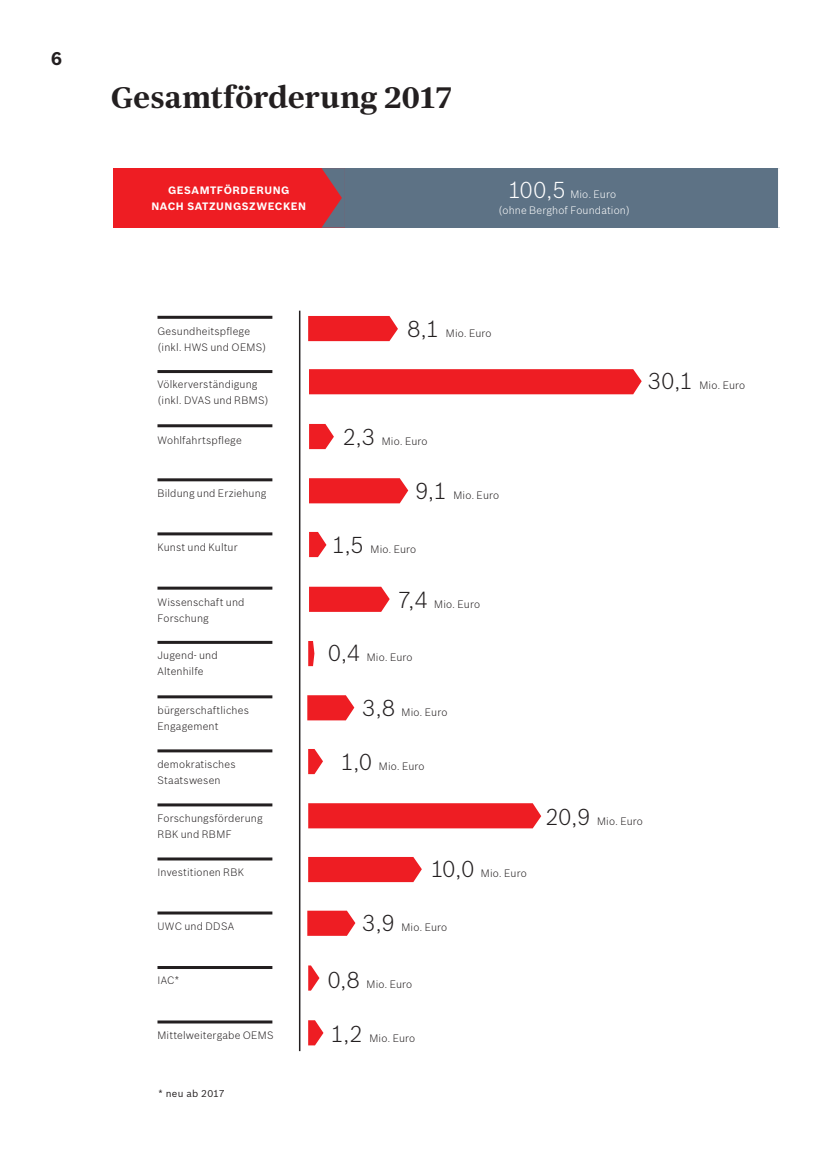
<style>
.page{position:relative;width:830px;height:1149px;background:#fff}
.page>*{position:absolute;margin:0;border:0;box-sizing:border-box;transform-origin:0 0}
.t1{font:700 30px "Bosch Serif";color:#231f20}
.t2{font:700 18px "Bosch Sans";color:#231f20}
.t3{font:300 10.5px/15.8px "Bosch Sans";letter-spacing:.015em;color:#231f20}
.t4{font:300 10.5px/15.8px "Bosch Sans";letter-spacing:.015em;color:#fff;text-align:center}
.t5{font:700 10.5px/15.8px "Bosch Sans";letter-spacing:.05em;color:#fff;text-align:center}
.t6{font:9.75px "Bosch Sans";letter-spacing:.025em;color:#231f20}
.s1{font-size:22.5px}
</style>
<div class="page">
<div style="left:113px;top:168px;width:231px;height:59px;background:#ee1d23"></div>
<div style="left:344px;top:168px;width:435px;height:59px;background:#5d7285"></div>
<hr style="left:777px;top:168px;width:3px;height:59px;background:#fff">
<svg style="left:321px;top:168px;width:24px;height:59px"></svg>
<svg style="left:308px;top:965px;width:11px;height:25px"></svg>
<svg style="left:308px;top:1020px;width:15px;height:25px"></svg>
<svg style="left:307px;top:910px;width:48px;height:25px"></svg>
<svg style="left:307px;top:695px;width:47px;height:25px"></svg>
<div style="left:308px;top:857px;width:113px;height:24px;background:#ee1d23"></div>
<div style="left:308px;top:803px;width:233px;height:25px;background:#ee1d23"></div>
<svg style="left:308px;top:749px;width:15px;height:24px"></svg>
<svg style="left:308px;top:641px;width:6px;height:25px"></svg>
<svg style="left:309px;top:586px;width:80px;height:25px;background:#ef2d32"></svg>
<svg style="left:309px;top:531px;width:17px;height:26px"></svg>
<svg style="left:309px;top:478px;width:99px;height:25px;background:#ee272d"></svg>
<svg style="left:309px;top:424px;width:25px;height:25px"></svg>
<div style="left:309px;top:369px;width:332px;height:25px;background:#ee1d23"></div>
<div style="left:308px;top:316px;width:90px;height:25px;background:#ee1d23"></div>
<hr style="left:299px;top:310px;width:1px;height:740px;background:#231f20">
<hr style="left:157px;top:316px;width:115px;height:3px;background:#231f20">
<hr style="left:157px;top:370px;width:115px;height:3px;background:#231f20">
<hr style="left:157px;top:424px;width:115px;height:3px;background:#231f20">
<hr style="left:157px;top:478px;width:115px;height:3px;background:#231f20">
<hr style="left:157px;top:532px;width:115px;height:3px;background:#231f20">
<hr style="left:157px;top:586px;width:115px;height:3px;background:#231f20">
<hr style="left:157px;top:640px;width:115px;height:3px;background:#231f20">
<hr style="left:157px;top:695px;width:115px;height:3px;background:#231f20">
<hr style="left:157px;top:749px;width:115px;height:3px;background:#231f20">
<hr style="left:157px;top:803px;width:115px;height:3px;background:#231f20">
<hr style="left:157px;top:857px;width:115px;height:3px;background:#231f20">
<hr style="left:157px;top:911px;width:115px;height:3px;background:#231f20">
<hr style="left:157px;top:965px;width:115px;height:3px;background:#231f20">
<hr style="left:157px;top:1020px;width:115px;height:3px;background:#231f20">
<h2 class="t2" style="left:51px;top:47px;width:12px">6</h2>
<h1 class="t1" style="left:111px;top:78px;width:343px">Gesamtförderung 2017</h1>
<p class="t5" style="left:151px;top:182px;width:156px">GESAMTFÖRDERUNG<br>NACH SATZUNGSZWECKEN</p>
<p class="t4" style="left:498px;top:186px;width:133px"><span class="s1">100,5</span> Mio. Euro (ohne Berghof Foundation)</p>
<p class="t3" style="left:157px;top:323px;width:110px">Gesundheitspflege (inkl. HWS und OEMS)</p>
<p class="t3" style="left:157px;top:376px;width:113px">Völkerverständigung (inkl. DVAS und RBMS)</p>
<p class="t3" style="left:157px;top:432px;width:86px">Wohlfahrtspflege</p>
<p class="t3" style="left:157px;top:485px;width:110px">Bildung und Erziehung</p>
<p class="t3" style="left:157px;top:538px;width:82px">Kunst und Kultur</p>
<p class="t3" style="left:157px;top:594px;width:89px">Wissenschaft und<br>Forschung</p>
<p class="t3" style="left:157px;top:647px;width:62px">Jugend- und<br>Altenhilfe</p>
<p class="t3" style="left:157px;top:701px;width:93px">bürgerschaftliches<br>Engagement</p>
<p class="t3" style="left:157px;top:756px;width:80px">demokratisches<br>Staatswesen</p>
<p class="t3" style="left:157px;top:810px;width:107px">Forschungsförderung<br>RBK und RBMF</p>
<p class="t3" style="left:157px;top:863px;width:88px">Investitionen RBK</p>
<p class="t3" style="left:157px;top:917px;width:78px">UWC und DDSA</p>
<p class="t3" style="left:157px;top:972px;width:23px">IAC*</p>
<p class="t3" style="left:157px;top:1026px;width:118px">Mittelweitergabe OEMS</p>
<p class="t6" style="left:158px;top:1086px;width:68px">* neu ab 2017</p>
<p class="t3" style="left:407px;top:325px;width:86px"><span class="s1">8,1</span> Mio. Euro</p>
<p class="t3" style="left:343px;top:433px;width:86px"><span class="s1">2,3</span> Mio. Euro</p>
<p class="t3" style="left:415px;top:487px;width:85px"><span class="s1">9,1</span> Mio. Euro</p>
<p class="t3" style="left:332px;top:541px;width:86px"><span class="s1">1,5</span> Mio. Euro</p>
<p class="t3" style="left:398px;top:596px;width:83px"><span class="s1">7,4</span> Mio. Euro</p>
<p class="t3" style="left:328px;top:649px;width:86px"><span class="s1">0,4</span> Mio. Euro</p>
<p class="t3" style="left:362px;top:703px;width:86px"><span class="s1">3,8</span> Mio. Euro</p>
<p class="t3" style="left:340px;top:758px;width:85px"><span class="s1">1,0</span> Mio. Euro</p>
<p class="t3" style="left:430px;top:865px;width:97px"><span class="s1">10,0</span> Mio. Euro</p>
<p class="t3" style="left:362px;top:919px;width:86px"><span class="s1">3,9</span> Mio. Euro</p>
<p class="t3" style="left:327px;top:975px;width:86px"><span class="s1">0,8</span> Mio. Euro</p>
<p class="t3" style="left:331px;top:1029px;width:86px"><span class="s1">1,2</span> Mio. Euro</p>
<p class="t3" style="left:648px;top:377px;width:98px"><span class="s1">30,1</span> Mio. Euro</p>
<p class="t3" style="left:545px;top:812px;width:99px"><span class="s1">20,9</span> Mio. Euro</p>
</div>
